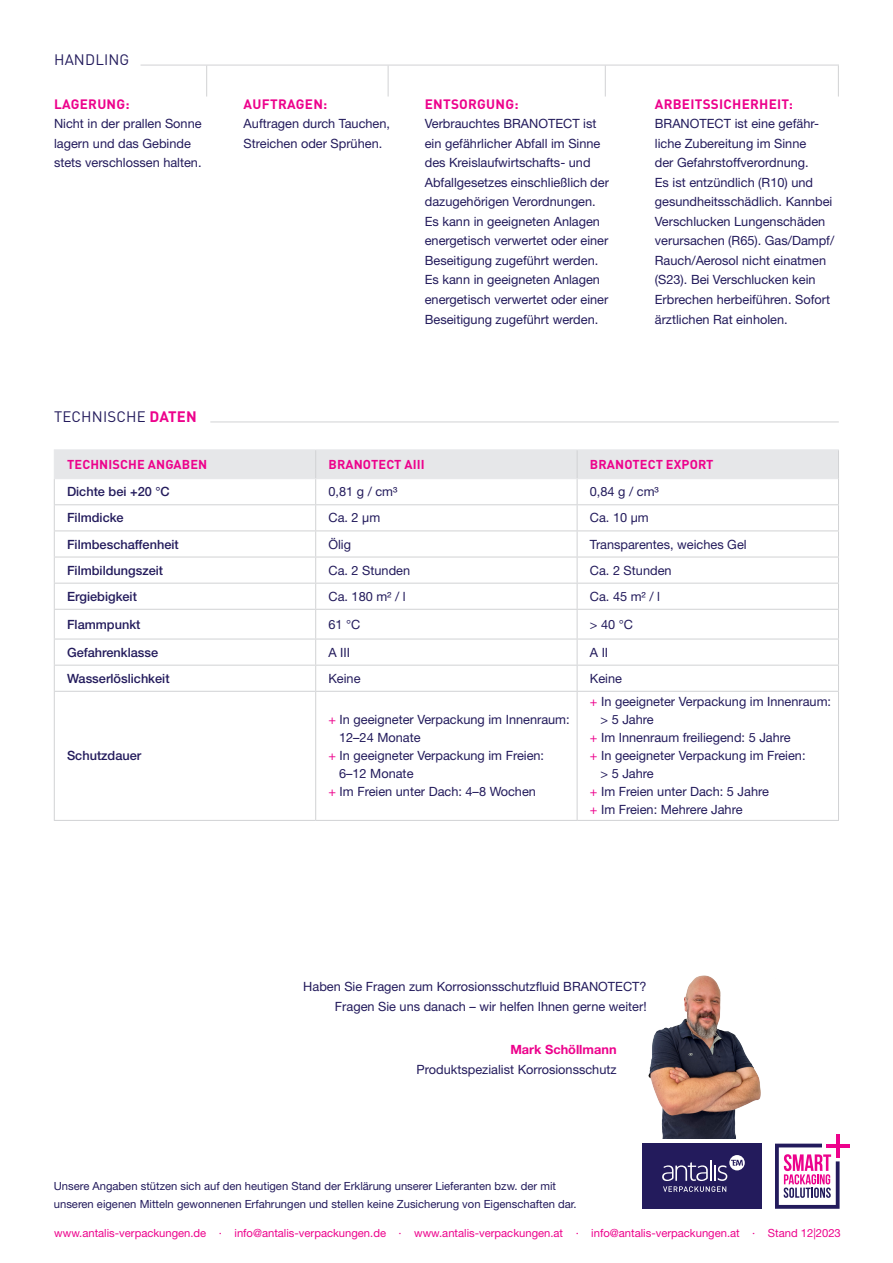
<style>
.page{position:relative;width:893px;height:1263px;background:#fff}
.page>*{position:absolute;margin:0;border:0;box-sizing:border-box;transform-origin:0 0}
.t1{font:15px "DINOT";letter-spacing:.01em;color:#231b5c}
.t2{font:700 13.5px "DINOT";letter-spacing:.02em;color:#ed028c}
.Tab-LS{font:12.75px/19.5px "Helvetica Neue LT Std";color:#231b5c}
.Tab-LS-2{font:500 12.75px "Helvetica Neue LT Std";color:#231b5c}
.t3{font:700 12.75px "DINOT";letter-spacing:.01em;color:#ed028c}
.t4{font:700 12.75px "Helvetica Neue LT Std";color:#ed028c}
.t5{font:11.25px "Helvetica Neue LT Std";color:#231b5c}
.t6{font:11.25px "Helvetica Neue LT Std";color:#ed028c}
.s1{font-weight:700;color:#ed028c}
.s2{color:#ed028c}
</style>
<div class="page">
<hr style="left:54px;top:449px;width:262px;height:1px;background:#e6e7e9">
<hr style="left:316px;top:449px;width:261px;height:1px;background:#e6e7e9">
<hr style="left:577px;top:449px;width:262px;height:1px;background:#e6e7e9">
<svg style="left:54px;top:450px;width:785px;height:241px"></svg>
<hr style="left:54px;top:691px;width:262px;height:1px;background:#d1d2d4">
<hr style="left:54px;top:692px;width:1px;height:128px;background:#d1d2d4">
<hr style="left:316px;top:691px;width:261px;height:1px;background:#d1d2d4">
<hr style="left:315px;top:692px;width:1px;height:128px;background:#d1d2d4">
<hr style="left:577px;top:691px;width:262px;height:1px;background:#d1d2d4">
<hr style="left:577px;top:692px;width:1px;height:128px;background:#d1d2d4">
<hr style="left:838px;top:692px;width:1px;height:128px;background:#d1d2d4">
<hr style="left:54px;top:820px;width:262px;height:1px;background:#d1d2d4">
<hr style="left:316px;top:820px;width:261px;height:1px;background:#d1d2d4">
<hr style="left:577px;top:820px;width:262px;height:1px;background:#d1d2d4">
<hr style="left:210px;top:421px;width:629px;height:1px;background:#d1d2d4">
<div style="left:642px;top:1143px;width:120px;height:66px;background:#231b5c"></div>
<svg style="left:662px;top:1155px;width:83px;height:37px"></svg>
<svg style="left:775px;top:1143px;width:65px;height:66px"></svg>
<hr style="left:836px;top:1134px;width:4px;height:23px;background:#ed028c">
<svg style="left:826px;top:1143px;width:23px;height:4px"></svg>
<hr style="left:141px;top:65px;width:698px;height:1px;background:#d1d2d4">
<hr style="left:206px;top:66px;width:1px;height:31px;background:#d1d2d4">
<hr style="left:388px;top:66px;width:1px;height:31px;background:#d1d2d4">
<hr style="left:605px;top:66px;width:1px;height:31px;background:#d1d2d4">
<hr style="left:838px;top:66px;width:1px;height:31px;background:#d1d2d4">
<img style="left:648px;top:975px;width:113px;height:163px">
<p class="t1" style="left:54px;top:49px;width:77px">HANDLING</p>
<p class="t2" style="left:54px;top:94px;width:77px">LAGERUNG:</p>
<p class="Tab-LS" style="left:54px;top:114px;width:149px">Nicht in der prallen Sonne lagern und das Gebinde stets verschlossen halten.</p>
<p class="t1" style="left:54px;top:405px;width:144px">TECHNISCHE <span class="s1">DATEN</span></p>
<p class="t2" style="left:244px;top:94px;width:85px">AUFTRAGEN:</p>
<p class="Tab-LS" style="left:244px;top:114px;width:148px">Auftragen durch Tauchen,<br>Streichen oder Sprühen.</p>
<p class="t2" style="left:425px;top:94px;width:95px">ENTSORGUNG:</p>
<p class="Tab-LS" style="left:425px;top:114px;width:186px">Verbrauchtes BRANOTECT ist ein gefährlicher Abfall im Sinne des Kreislaufwirtschafts- und<br>Abfallgesetzes einschließlich der dazugehörigen Verordnungen.<br>Es kann in geeigneten Anlagen energetisch verwertet oder einer<br>Beseitigung zugeführt werden.<br>Es kann in geeigneten Anlagen energetisch verwertet oder einer<br>Beseitigung zugeführt werden.</p>
<p class="t2" style="left:655px;top:94px;width:140px">ARBEITSSICHERHEIT:</p>
<p class="Tab-LS" style="left:655px;top:114px;width:181px">BRANOTECT ist eine gefähr&shy;liche Zubereitung im Sinne<br>der Gefahrstoffverordnung.<br>Es ist entzündlich (R10) und gesundheitsschädlich. Kannbei<br>Verschlucken Lungenschäden verursachen (R65). Gas/Dampf/<br>Rauch/Aerosol nicht einatmen (S23). Bei Verschlucken kein<br>Erbrechen herbeiführen. Sofort ärztlichen Rat einholen.</p>
<p class="t3" style="left:67px;top:455px;width:142px">TECHNISCHE ANGABEN</p>
<p class="t3" style="left:328px;top:455px;width:98px">BRANOTECT AIII</p>
<p class="t3" style="left:590px;top:455px;width:125px">BRANOTECT EXPORT</p>
<p class="Tab-LS-2" style="left:67px;top:484px;width:104px">Dichte bei +20 °C</p>
<p class="Tab-LS" style="left:328px;top:482px;width:70px">0,81 g / cm³</p>
<p class="Tab-LS" style="left:590px;top:482px;width:70px">0,84 g / cm³</p>
<p class="Tab-LS-2" style="left:67px;top:510px;width:58px">Filmdicke</p>
<p class="Tab-LS" style="left:328px;top:508px;width:53px">Ca. 2 µm</p>
<p class="Tab-LS" style="left:590px;top:508px;width:60px">Ca. 10 µm</p>
<p class="Tab-LS-2" style="left:67px;top:536px;width:113px">Filmbeschaffenheit</p>
<p class="Tab-LS" style="left:328px;top:534px;width:24px">Ölig</p>
<p class="Tab-LS" style="left:590px;top:534px;width:158px">Transparentes, weiches Gel</p>
<p class="Tab-LS-2" style="left:67px;top:562px;width:98px">Filmbildungszeit</p>
<p class="Tab-LS" style="left:328px;top:560px;width:83px">Ca. 2 Stunden</p>
<p class="Tab-LS" style="left:590px;top:560px;width:83px">Ca. 2 Stunden</p>
<p class="Tab-LS-2" style="left:67px;top:589px;width:71px">Ergiebigkeit</p>
<p class="Tab-LS" style="left:328px;top:586px;width:79px">Ca. 180 m² / l</p>
<p class="Tab-LS" style="left:590px;top:586px;width:72px">Ca. 45 m² / l</p>
<p class="Tab-LS-2" style="left:67px;top:616px;width:75px">Flammpunkt</p>
<p class="Tab-LS" style="left:328px;top:614px;width:34px">61 °C</p>
<p class="Tab-LS" style="left:590px;top:614px;width:45px">&gt; 40 °C</p>
<p class="Tab-LS-2" style="left:67px;top:644px;width:93px">Gefahrenklasse</p>
<p class="Tab-LS" style="left:328px;top:642px;width:23px">A III</p>
<p class="Tab-LS" style="left:590px;top:642px;width:20px">A II</p>
<p class="Tab-LS-2" style="left:67px;top:671px;width:104px">Wasserlöslichkeit</p>
<p class="Tab-LS" style="left:328px;top:668px;width:34px">Keine</p>
<p class="Tab-LS" style="left:590px;top:668px;width:34px">Keine</p>
<p class="Tab-LS-2" style="left:67px;top:748px;width:76px">Schutzdauer</p>
<p class="Tab-LS" style="left:328px;top:710px;width:243px"><span class="s2">+</span> In geeigneter Verpackung im Innenraum:</p>
<p class="Tab-LS" style="left:339px;top:728px;width:83px">12–24 Monate</p>
<p class="Tab-LS" style="left:328px;top:746px;width:217px"><span class="s2">+</span> In geeigneter Verpackung im Freien:</p>
<p class="Tab-LS" style="left:339px;top:764px;width:76px">6–12 Monate</p>
<p class="Tab-LS" style="left:328px;top:782px;width:209px"><span class="s2">+</span> Im Freien unter Dach: 4–8 Wochen</p>
<p class="Tab-LS" style="left:590px;top:692px;width:243px"><span class="s2">+</span> In geeigneter Verpackung im Innenraum:</p>
<p class="Tab-LS" style="left:600px;top:710px;width:55px">&gt; 5 Jahre</p>
<p class="Tab-LS" style="left:590px;top:728px;width:202px"><span class="s2">+</span> Im Innenraum freiliegend: 5 Jahre</p>
<p class="Tab-LS" style="left:600px;top:747px;width:207px;line-height:18px;text-indent:-11px"><span class="s2">+</span> In geeigneter Verpackung im Freien: &gt; 5 Jahre</p>
<p class="Tab-LS" style="left:590px;top:782px;width:181px"><span class="s2">+</span> Im Freien unter Dach: 5 Jahre</p>
<p class="Tab-LS" style="left:590px;top:800px;width:154px"><span class="s2">+</span> Im Freien: Mehrere Jahre</p>
<p class="Tab-LS" style="left:303px;top:977px;width:345px">Haben Sie Fragen zum Korrosionsschutzfluid BRANOTECT?</p>
<p class="Tab-LS" style="left:335px;top:996px;width:313px">Fragen Sie uns danach – wir helfen Ihnen gerne weiter!</p>
<p class="t4" style="left:510px;top:1042px;width:108px">Mark Schöllmann</p>
<p class="Tab-LS" style="left:417px;top:1059px;width:201px">Produktspezialist Korrosionsschutz</p>
<p class="t5" style="left:54px;top:1179px;width:504px">Unsere Angaben stützen sich auf den heutigen Stand der Erklärung unserer Lieferanten bzw. der mit</p>
<p class="t5" style="left:54px;top:1197px;width:524px">unseren eigenen Mitteln gewonnenen Erfahrungen und stellen keine Zusicherung von Eigenschaften dar.</p>
<p class="t6" style="left:54px;top:1226px;width:788px">www.antalis-verpackungen.de · info@antalis-verpackungen.de · www.antalis-verpackungen.at · info@antalis-verpackungen.at · Stand 12|2023</p>
</div>
